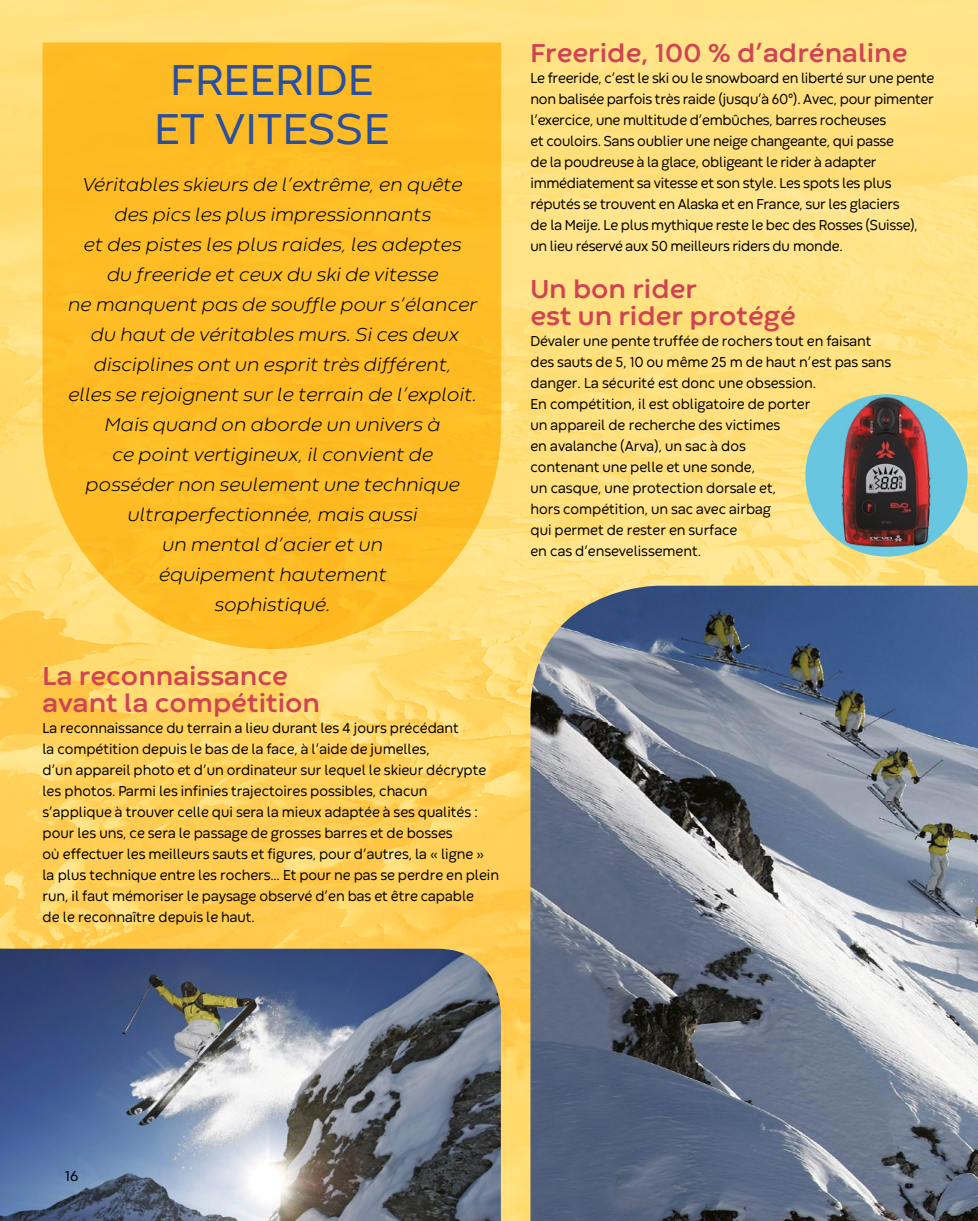
<style>
.page{position:relative;width:978px;height:1221px;background:#fff}
.page>*{position:absolute;margin:0;border:0;box-sizing:border-box;transform-origin:0 0}
.t1{font:45px/49.5px "Codec Warm";color:#294f9e;text-align:center}
.t2{font:700 27px/27px "Codec Warm";color:#d14353}
.t3{font:italic 300 19.5px/30px "Codec Warm";color:#000;text-align:center}
.t4{font:15px/21px "Codec Warm";color:#000;scale:.9 1}
.t5{font:15px "Codec Warm";color:#000}
</style>
<div class="page">
<img style="left:0;top:0;width:978px;height:1220px">
<img style="left:530px;top:585px;width:448px;height:635px">
<img style="left:0;top:948px;width:501px;height:272px">
<div style="left:805px;top:394px;width:163px;height:162px;background:#69c6e0;border-radius:50%"></div>
<img style="left:838px;top:394px;width:97px;height:162px">
<svg style="left:43px;top:43px;width:458px;height:606px;background:#febe2b"></svg>
<h1 class="t1" style="left:154px;top:58px;width:237px">FREERIDE<br>ET VITESSE</h1>
<p class="t3" style="left:67px;top:171px;width:411px">Véritables skieurs de l’extrême, en quête des pics les plus impressionnants<br>et des pistes les plus raides, les adeptes<br>du freeride et ceux du ski de vitesse<br>ne manquent pas de souffle pour s’élancer du haut de véritables murs. Si ces deux disciplines ont un esprit très différent,<br>elles se rejoignent sur le terrain de l’exploit.<br>Mais quand on aborde un univers à<br>ce point vertigineux, il convient de posséder non seulement une technique ultraperfectionnée, mais aussi<br>un mental d’acier et un<br>équipement hautement<br>sophistiqué.</p>
<h2 class="t2" style="left:43px;top:664px;width:279px">La reconnaissance avant la compétition</h2>
<p class="t4" style="left:43px;top:718px;width:509px">La reconnaissance du terrain a lieu durant les 4 jours précédant<br>la compétition depuis le bas de la face, à l’aide de jumelles,<br>d’un appareil photo et d’un ordinateur sur lequel le skieur décrypte les photos. Parmi les infinies trajectoires possibles, chacun s’applique à trouver celle qui sera la mieux adaptée à ses qualités : pour les uns, ce sera le passage de grosses barres et de bosses<br>où effectuer les meilleurs sauts et figures, pour d’autres, la « ligne » la plus technique entre les rochers… Et pour ne pas se perdre en plein run, il faut mémoriser le paysage observé d’en bas et être capable<br>de le reconnaître depuis le haut.</p>
<h2 class="t2" style="left:530px;top:41px;width:379px">Freeride, 100 % d’adrénaline</h2>
<p class="t4" style="left:530px;top:68px;width:450px">Le freeride, c’est le ski ou le snowboard en liberté sur une pente non balisée parfois très raide (jusqu’à 60°). Avec, pour pimenter l’exercice, une multitude d’embûches, barres rocheuses<br>et couloirs. Sans oublier une neige changeante, qui passe<br>de la poudreuse à la glace, obligeant le rider à adapter immédiatement sa vitesse et son style. Les spots les plus réputés se trouvent en Alaska et en France, sur les glaciers<br>de la Meije. Le plus mythique reste le bec des Rosses (Suisse), un lieu réservé aux 50 meilleurs riders du monde.</p>
<h2 class="t2" style="left:530px;top:277px;width:267px">Un bon rider<br>est un rider protégé</h2>
<p class="t4" style="left:530px;top:332px;width:402px">Dévaler une pente truffée de rochers tout en faisant des sauts de 5, 10 ou même 25 m de haut n’est pas sans danger. La sécurité est donc une obsession.<br>En compétition, il est obligatoire de porter<br>un appareil de recherche des victimes<br>en avalanche (Arva), un sac à dos<br>contenant une pelle et une sonde,<br>un casque, une protection dorsale et,<br>hors compétition, un sac avec airbag<br>qui permet de rester en surface<br>en cas d’ensevelissement.</p>
<p class="t5" style="left:65px;top:1166px;width:15px">16</p>
</div>
